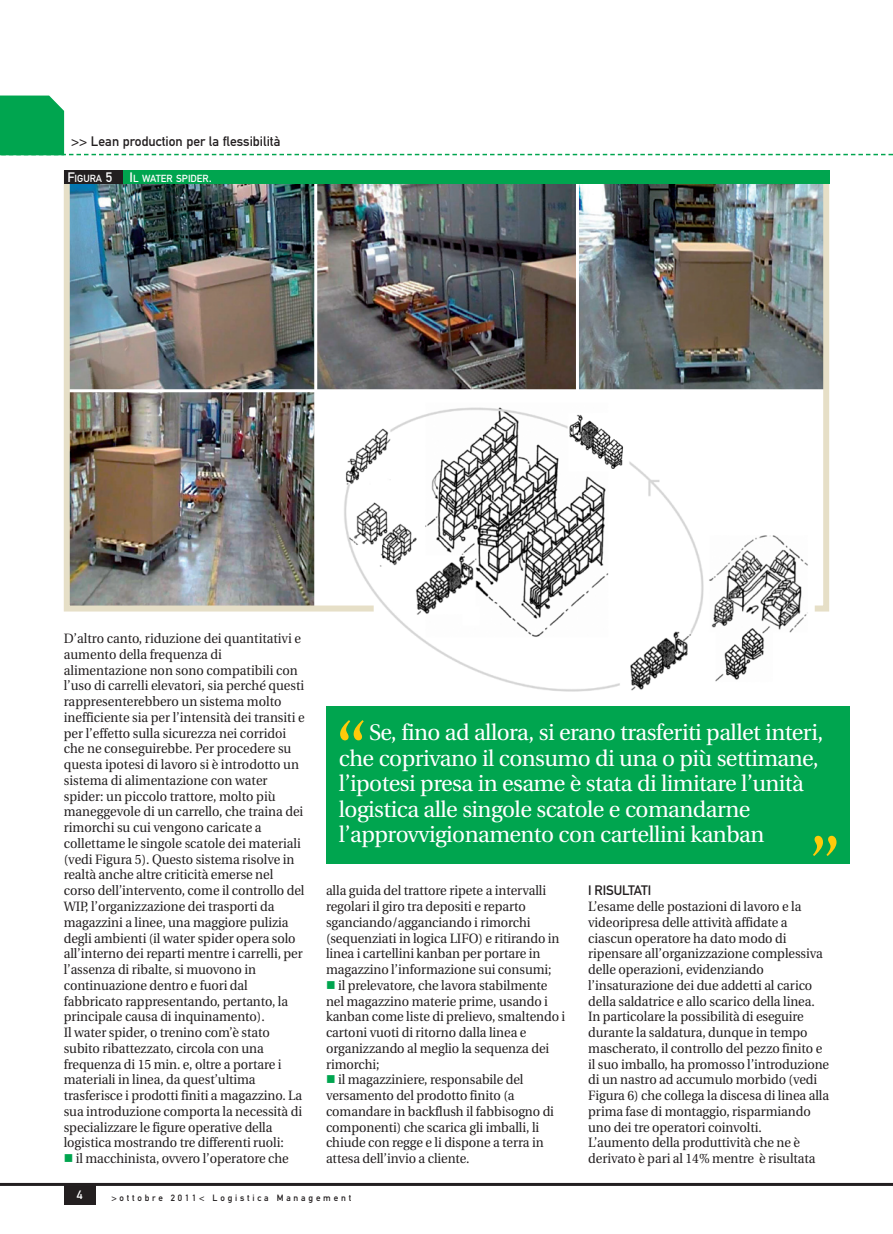
<style>
.page{position:relative;width:893px;height:1234px;background:#fff}
.page>*{position:absolute;margin:0;border:0;box-sizing:border-box;transform-origin:0 0}
.t1{font:22.5px/25.5px "Utopia";letter-spacing:-.025em;color:#fff}
._03_testo-ok{font:13.5px/15.8px "Utopia";letter-spacing:-.005em;color:#231f20;scale:.95 1}
._03_TITOLETTO-OK{font:13.5px "DIN Mittelschrift";color:#231f20}
.t2{font:12px "DIN Mittelschrift Alternate";color:#fff}
.DIDA_FIGURA{font:10.2px "DIN Mittelschrift";color:#fff}
.t3{font:9px "DIN Mittelschrift Alternate";letter-spacing:.31em;color:#231f20}
.s1{font-size:13.5px}
.s2{color:#00a54f}
</style>
<div class="page">
<div style="left:64px;top:1184px;width:32px;height:20px;background:#231f20"></div>
<hr style="left:0;top:1182px;width:893px;height:3px;background:#231f20">
<svg style="left:0;top:95px;width:893px;height:60px"></svg>
<div style="left:326px;top:705px;width:523px;height:158px;background:#00a54f"></div>
<svg style="left:340px;top:720px;width:24px;height:20px"></svg>
<svg style="left:813px;top:835px;width:23px;height:20px"></svg>
<img style="left:63px;top:170px;width:767px;height:442px">
<hr style="left:576px;top:180px;width:3px;height:215px;background:#fff">
<div style="left:64px;top:170px;width:765px;height:14px;background:#00a54f"></div>
<div style="left:64px;top:170px;width:58px;height:14px;background:#231f20"></div>
<img style="left:340px;top:403px;width:475px;height:289px">
<p class="_03_TITOLETTO-OK" style="left:71px;top:133px;width:211px">&gt;&gt; Lean production per la flessibilità</p>
<p class="DIDA_FIGURA" style="left:67px;top:172px;width:46px"><span class="s1">F</span>IGURA <span class="s1">5</span></p>
<p class="DIDA_FIGURA" style="left:130px;top:172px;width:84px"><span class="s1">I</span> L WATER SPIDER<span class="s1">.</span></p>
<p class="_03_testo-ok" style="left:64px;top:630px;width:255px">D’altro canto, riduzione dei quantitativi e aumento della frequenza di alimentazione non sono compatibili con l’uso di carrelli elevatori, sia perché questi rappresenterebbero un sistema molto inefficiente sia per l’intensità dei transiti e per l’effetto sulla sicurezza nei corridoi che ne conseguirebbe. Per procedere su questa ipotesi di lavoro si è introdotto un sistema di alimentazione con water spider: un piccolo trattore, molto più maneggevole di un carrello, che traina dei rimorchi su cui vengono caricate a collettame le singole scatole dei materiali (vedi Figura 5). Questo sistema risolve in realtà anche altre criticità emerse nel corso dell’intervento, come il controllo del WIP, l’organizzazione dei trasporti da magazzini a linee, una maggiore pulizia degli ambienti (il water spider opera solo all’interno dei reparti mentre i carrelli, per l’assenza di ribalte, si muovono in continuazione dentro e fuori dal fabbricato rappresentando, pertanto, la principale causa di inquinamento).</p>
<p class="_03_testo-ok" style="left:64px;top:1024px;width:252px">Il water spider, o trenino com’è stato subito ribattezzato, circola con una frequenza di 15 min. e, oltre a portare i materiali in linea, da quest’ultima trasferisce i prodotti finiti a magazzino. La sua introduzione comporta la necessità di specializzare le figure operative della logistica mostrando tre differenti ruoli:</p>
<p class="_03_testo-ok" style="left:64px;top:1150px;width:238px"><span class="s2">■</span> il macchinista, ovvero l’operatore che</p>
<p class="t1" style="left:339px;top:720px;width:486px;text-indent:30px">Se, fino ad allora, si erano trasferiti pallet interi, che coprivano il consumo di una o più settimane, l’ipotesi presa in esame è stata di limitare l’unità logistica alle singole scatole e comandarne l’approvvigionamento con cartellini kanban</p>
<p class="_03_testo-ok" style="left:326px;top:882px;width:247px">alla guida del trattore ripete a intervalli regolari il giro tra depositi e reparto sganciando/agganciando i rimorchi (sequenziati in logica LIFO) e ritirando in linea i cartellini kanban per portare in magazzino l’informazione sui consumi;</p>
<p class="_03_testo-ok" style="left:326px;top:977px;width:253px"><span class="s2">■</span> il prelevatore, che lavora stabilmente nel magazzino materie prime, usando i kanban come liste di prelievo, smaltendo i cartoni vuoti di ritorno dalla linea e organizzando al meglio la sequenza dei rimorchi;</p>
<p class="_03_testo-ok" style="left:326px;top:1071px;width:241px"><span class="s2">■</span> il magazziniere, responsabile del versamento del prodotto finito (a comandare in backflush il fabbisogno di componenti) che scarica gli imballi, li chiude con regge e li dispone a terra in attesa dell’invio a cliente.</p>
<p class="_03_TITOLETTO-OK" style="left:588px;top:882px;width:64px">I RISULTATI</p>
<p class="_03_testo-ok" style="left:588px;top:898px;width:255px">L’esame delle postazioni di lavoro e la videoripresa delle attività affidate a ciascun operatore ha dato modo di ripensare all’organizzazione complessiva delle operazioni, evidenziando l’insaturazione dei due addetti al carico della saldatrice e allo scarico della linea.<br>In particolare la possibilità di eseguire durante la saldatura, dunque in tempo mascherato, il controllo del pezzo finito e il suo imballo, ha promosso l’introduzione di un nastro ad accumulo morbido (vedi Figura 6) che collega la discesa di linea alla prima fase di montaggio, risparmiando uno dei tre operatori coinvolti.</p>
<p class="_03_testo-ok" style="left:588px;top:1134px;width:241px">L’aumento della produttività che ne è derivato è pari al 14% mentre è risultata</p>
<p class="t2" style="left:77px;top:1187px;width:7px">4</p>
<p class="t3" style="left:111px;top:1191px;width:241px">&gt;ottobre 2011&lt; Logistica Management</p>
</div>
